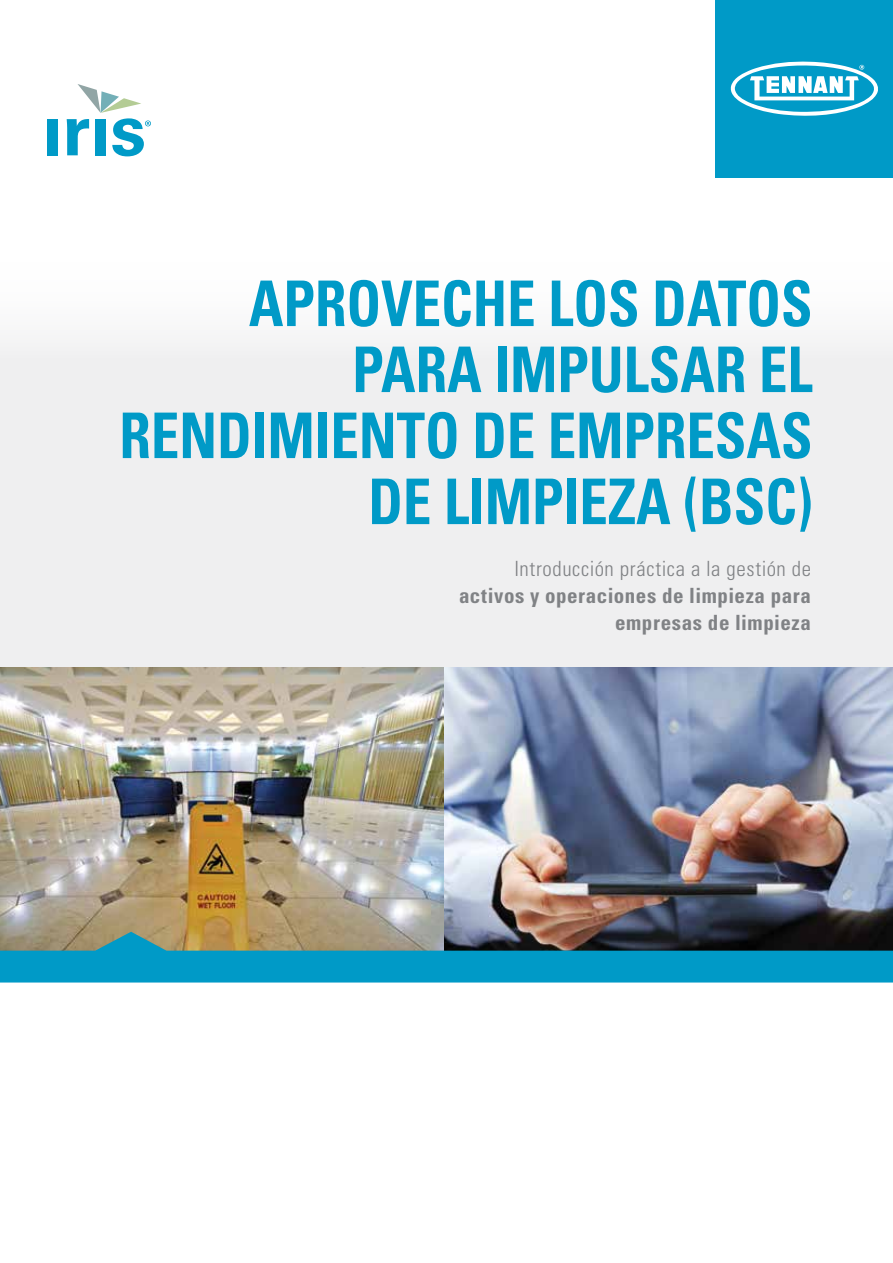
<style>
.page{position:relative;width:893px;height:1263px;background:#fff}
.page>*{position:absolute;margin:0;border:0;box-sizing:border-box;transform-origin:0 0}
.t1{font:700 condensed 63px/66px "Univers LT Std";color:#009ac7;text-align:right;scale:.9 1}
.t2{font:700 condensed 21px/27px "Univers LT Std";letter-spacing:.025em;color:#808285;text-align:right}
.t3{font:300 condensed 21px "Univers LT Std";letter-spacing:.025em;color:#808285}
</style>
<div class="page">
<div style="left:0;top:253px;width:893px;height:419px;background:#efeff0"></div>
<img style="left:443px;top:667px;width:450px;height:265px">
<div style="left:47px;top:119px;width:10px;height:36px;background:#009ac7"></div>
<svg style="left:67px;top:84px;width:84px;height:72px"></svg>
<img style="left:0;top:667px;width:443px;height:265px">
<div style="left:716px;top:0;width:177px;height:177px;background:#009ac7"></div>
<svg style="left:730px;top:61px;width:148px;height:55px"></svg>
<svg style="left:0;top:932px;width:893px;height:50px;background:#24839a"></svg>
<p class="t1" style="left:119px;top:270px;width:772px">APROVECHE LOS DATOS<br>PARA IMPULSAR EL<br>RENDIMIENTO DE EMPRESAS<br>DE LIMPIEZA (BSC)</p>
<p class="t3" style="left:514px;top:556px;width:298px">Introducción práctica a la gestión de</p>
<p class="t2" style="left:459px;top:582px;width:353px">activos y operaciones de limpieza para empresas de limpieza</p>
</div>
